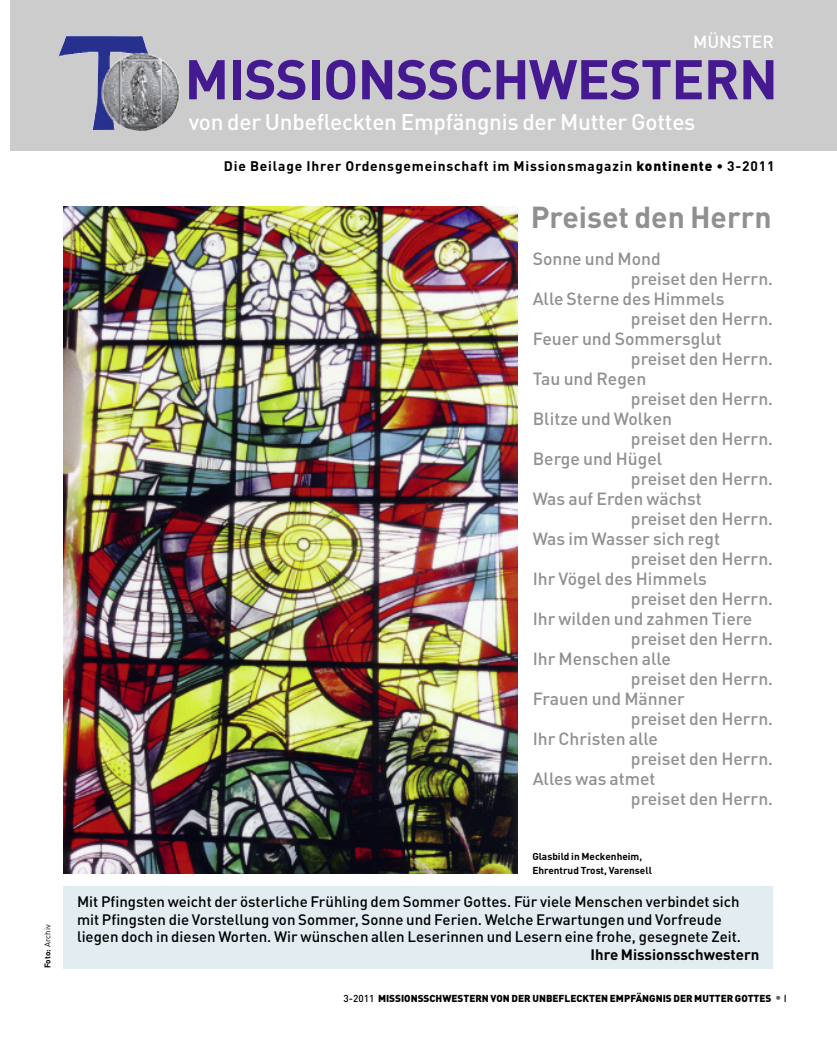
<style>
.page{position:relative;width:837px;height:1049px;background:#fff}
.page>*{position:absolute;margin:0;border:0;box-sizing:border-box;transform-origin:0 0}
.t1{font:700 55px "DIN Pro";letter-spacing:-.015em;color:#451a91}
.t2{font:700 30px "DIN Pro";color:#909090}
.t3{font:500 22.5px "DIN Pro";letter-spacing:-.01em;color:#fff}
.t4{font:500 17.5px "DIN Pro";color:#909090}
.t5{font:500 17.5px "DIN Pro";color:#fff}
.t6{font:500 15px/17.5px "DIN Pro";color:#000}
.t7{font:700 15px "DIN Pro";color:#000}
.t8{font:700 13.75px "DIN Pro";letter-spacing:.06em;color:#000}
.t9{font:900 10px "DIN Pro";color:#000}
.t10{font:700 10px/13.8px "DIN Pro";color:#000}
.t11{font:8.12px "DIN Pro";color:#000}
.s1{font-weight:700}
.s2{font-weight:900}
.s3{font-weight:500}
.s4{font-weight:500;font-size:12.5px;color:#666}
</style>
<div class="page">
<div style="left:11px;top:0;width:825px;height:150px;background:#ccc"></div>
<img style="left:59px;top:36px;width:121px;height:95px">
<img style="left:64px;top:206px;width:453px;height:668px">
<div style="left:64px;top:886px;width:708px;height:82px;background:#e3edf1"></div>
<p class="t11" style="left:43px;top:968px;width:45px;rotate:-90deg"><span class="s1">Foto:</span> Archiv</p>
<p class="t5" style="left:692px;top:31px;width:82px">MÜNSTER</p>
<h1 class="t1" style="left:184px;top:47px;width:594px">MISSIONSSCHWESTERN</h1>
<p class="t3" style="left:189px;top:109px;width:508px">von der Unbefleckten Empfängnis der Mutter Gottes</p>
<p class="t8" style="left:224px;top:158px;width:552px">Die Beilage Ihrer Ordensgemeinschaft im Missionsmagazin <span class="s2">kontinente</span> • 3-2011</p>
<h2 class="t2" style="left:530px;top:200px;width:242px">Preiset den Herrn</h2>
<p class="t4" style="left:532px;top:249px;width:130px">Sonne und Mond</p>
<p class="t4" style="left:630px;top:269px;width:144px">preiset den Herrn.</p>
<p class="t4" style="left:532px;top:289px;width:193px">Alle Sterne des Himmels</p>
<p class="t4" style="left:630px;top:309px;width:144px">preiset den Herrn.</p>
<p class="t4" style="left:532px;top:329px;width:191px">Feuer und Sommersglut</p>
<p class="t4" style="left:630px;top:349px;width:144px">preiset den Herrn.</p>
<p class="t4" style="left:532px;top:369px;width:115px">Tau und Regen</p>
<p class="t4" style="left:630px;top:389px;width:144px">preiset den Herrn.</p>
<p class="t4" style="left:532px;top:409px;width:141px">Blitze und Wolken</p>
<p class="t4" style="left:630px;top:429px;width:144px">preiset den Herrn.</p>
<p class="t4" style="left:532px;top:449px;width:131px">Berge und Hügel</p>
<p class="t4" style="left:630px;top:469px;width:144px">preiset den Herrn.</p>
<p class="t4" style="left:532px;top:489px;width:170px">Was auf Erden wächst</p>
<p class="t4" style="left:630px;top:509px;width:144px">preiset den Herrn.</p>
<p class="t4" style="left:532px;top:529px;width:189px">Was im Wasser sich regt</p>
<p class="t4" style="left:630px;top:549px;width:144px">preiset den Herrn.</p>
<p class="t4" style="left:532px;top:569px;width:176px">Ihr Vögel des Himmels</p>
<p class="t4" style="left:630px;top:589px;width:144px">preiset den Herrn.</p>
<p class="t4" style="left:532px;top:609px;width:221px">Ihr wilden und zahmen Tiere</p>
<p class="t4" style="left:630px;top:629px;width:144px">preiset den Herrn.</p>
<p class="t4" style="left:532px;top:649px;width:140px">Ihr Menschen alle</p>
<p class="t4" style="left:630px;top:669px;width:144px">preiset den Herrn.</p>
<p class="t4" style="left:532px;top:689px;width:154px">Frauen und Männer</p>
<p class="t4" style="left:630px;top:709px;width:144px">preiset den Herrn.</p>
<p class="t4" style="left:532px;top:729px;width:127px">Ihr Christen alle</p>
<p class="t4" style="left:630px;top:749px;width:144px">preiset den Herrn.</p>
<p class="t4" style="left:532px;top:769px;width:124px">Alles was atmet</p>
<p class="t4" style="left:630px;top:789px;width:144px">preiset den Herrn.</p>
<p class="t10" style="left:532px;top:849px;width:121px">Glasbild in Meckenheim,<br>Ehrentrud Trost, Varensell</p>
<p class="t6" style="left:77px;top:893px;width:665px">Mit Pfingsten weicht der österliche Frühling dem Sommer Gottes. Für viele Menschen verbindet sich mit Pfingsten die Vorstellung von Sommer, Sonne und Ferien. Welche Erwartungen und Vorfreude liegen doch in diesen Worten. Wir wünschen allen Leserinnen und Lesern eine frohe, gesegnete Zeit.</p>
<p class="t7" style="left:590px;top:945px;width:170px">Ihre Missionsschwestern</p>
<p class="t9" style="left:343px;top:992px;width:444px"><span class="s3">3-2011</span> MISSIONSSCHWESTERN VON DER UNBEFLECKTEN EMPFÄNGNIS DER MUTTER GOTTES <span class="s4">•</span> <span class="s3">I</span></p>
</div>
